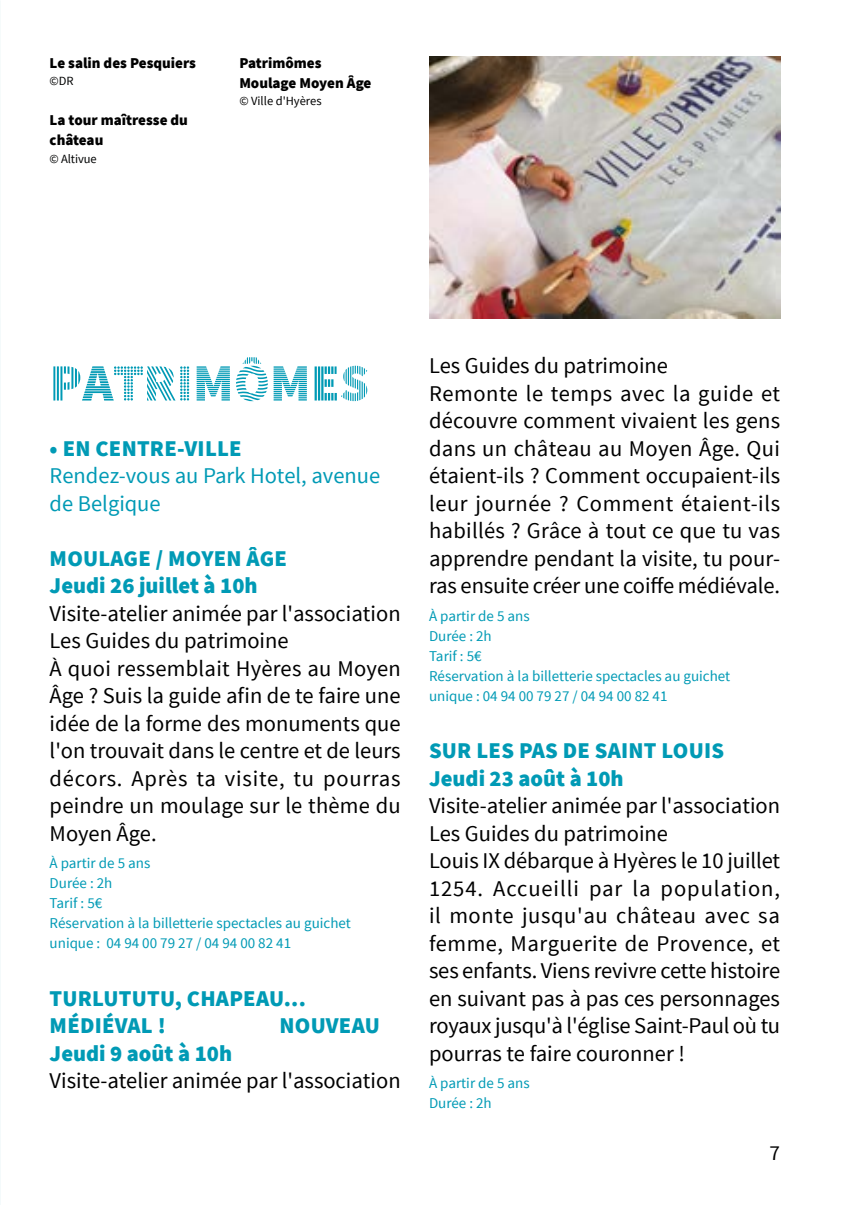
<style>
.page{position:relative;width:851px;height:1205px;background:#fff}
.page>*{position:absolute;margin:0;border:0;box-sizing:border-box;transform-origin:0 0}
.t1{font:52.5px "Source Sans Pro DISPLAY";color:#009ab5}
.t2{font:22.5px/27.5px "Source Sans Pro";color:#000}
.t3{font:900 22.5px/27.5px "Source Sans Pro";letter-spacing:.01em;color:#009ab5}
.t4{font:22.5px/27.5px "Source Sans Pro";color:#009ab5}
.t5{font:21.25px "Source Sans Pro";color:#000}
.t6{font:15px/20px "Source Sans Pro";color:#009ab5}
.t7{font:900 15px/20px "Source Sans Pro";color:#000}
.t8{font:12.5px "Source Sans Pro";color:#000}
.t9{font:12.5px "Source Sans Pro";letter-spacing:-.01em;color:#010202}
</style>
<div class="page">
<img style="left:429px;top:57px;width:351px;height:261px">
<p class="t7" style="left:50px;top:53px;width:148px">Le salin des Pesquiers</p>
<p class="t9" style="left:50px;top:74px;width:25px">©DR</p>
<p class="t7" style="left:50px;top:110px;width:140px">La tour maîtresse du château</p>
<p class="t9" style="left:50px;top:151px;width:48px">© Altivue</p>
<p class="t7" style="left:239px;top:53px;width:134px">Patrimômes<br>Moulage Moyen Âge</p>
<p class="t8" style="left:239px;top:94px;width:84px">© Ville d'Hyères</p>
<h1 class="t1" style="left:50px;top:356px;width:321px">PATRIMÔMES</h1>
<p class="t3" style="left:50px;top:434px;width:194px">• EN CENTRE-VILLE</p>
<p class="t4" style="left:50px;top:462px;width:332px">Rendez-vous au Park Hotel, avenue de Belgique</p>
<p class="t3" style="left:50px;top:544px;width:239px">MOULAGE / MOYEN ÂGE<br>Jeudi 26 juillet à 10h</p>
<p class="t2" style="left:50px;top:600px;width:352px">Visite-atelier animée par l'association<br>Les Guides du patrimoine<br>À quoi ressemblait Hyères au Moyen<br>Âge ? Suis la guide afin de te faire une idée de la forme des monuments que l'on trouvait dans le centre et de leurs décors. Après ta visite, tu pourras peindre un moulage sur le thème du<br>Moyen Âge.</p>
<p class="t6" style="left:50px;top:853px;width:303px">À partir de 5 ans<br>Durée : 2h<br>Tarif : 5€<br>Réservation à la billetterie spectacles au guichet unique : 04 94 00 79 27 / 04 94 00 82 41</p>
<p class="t3" style="left:50px;top:984px;width:258px">TURLUTUTU, CHAPEAU...<br>MÉDIÉVAL !</p>
<p class="t3" style="left:279px;top:1011px;width:102px">NOUVEAU</p>
<p class="t3" style="left:50px;top:1039px;width:184px">Jeudi 9 août à 10h</p>
<p class="t2" style="left:50px;top:1067px;width:352px">Visite-atelier animée par l'association</p>
<p class="t2" style="left:429px;top:352px;width:352px">Les Guides du patrimoine<br>Remonte le temps avec la guide et découvre comment vivaient les gens dans un château au Moyen Âge. Qui étaient-ils ? Comment occupaient-ils leur journée ? Comment étaient-ils habillés ? Grâce à tout ce que tu vas apprendre pendant la visite, tu pour&shy;ras ensuite créer une coiffe médiévale.</p>
<p class="t6" style="left:429px;top:606px;width:303px">À partir de 5 ans<br>Durée : 2h<br>Tarif : 5€<br>Réservation à la billetterie spectacles au guichet unique : 04 94 00 79 27 / 04 94 00 82 41</p>
<p class="t3" style="left:429px;top:736px;width:296px">SUR LES PAS DE SAINT LOUIS<br>Jeudi 23 août à 10h</p>
<p class="t2" style="left:429px;top:792px;width:352px">Visite-atelier animée par l'association Les Guides du patrimoine<br>Louis IX débarque à Hyères le 10 juillet 1254. Accueilli par la population, il monte jusqu'au château avec sa femme, Marguerite de Provence, et ses enfants. Viens revivre cette histoire en suivant pas à pas ces personnages royaux jusqu'à l'église Saint-Paul où tu pourras te faire couronner !</p>
<p class="t6" style="left:429px;top:1073px;width:102px">À partir de 5 ans<br>Durée : 2h</p>
<p class="t5" style="left:769px;top:1140px;width:12px">7</p>
</div>
